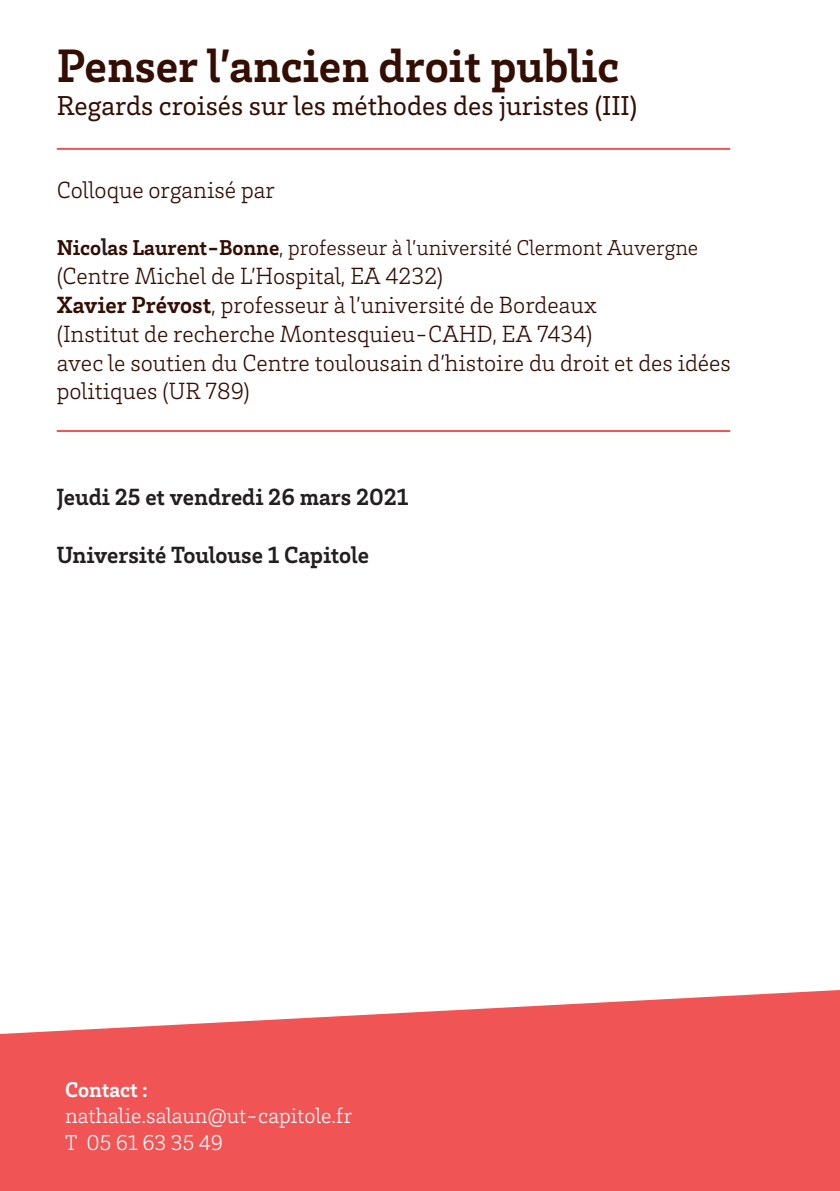
<style>
.page{position:relative;width:840px;height:1191px;background:#fff}
.page>*{position:absolute;margin:0;border:0;box-sizing:border-box;transform-origin:0 0}
.t1{font:700 48px "Brix Slab";color:#340d03}
.t2{font:28px "Brix Slab";color:#340d03}
.t3{font:300 24px/28.8px "Brix Slab";color:#340d03}
.t4{font:700 24px "Brix Slab";color:#231f20}
.t5{font:300 22px "Brix Slab";color:#340d03}
.t6{font:300 22px/26.4px "Brix Slab";color:#fff}
.s1{font-weight:700}
.s2{font-weight:700;font-size:24px;color:#231f20}
</style>
<div class="page">
<svg style="left:0;top:990px;width:839px;height:201px;background:#f16667"></svg>
<hr style="left:57px;top:430px;width:672px;height:2px;background:#f05455">
<hr style="left:57px;top:148px;width:672px;height:2px;background:#f05455">
<p class="t1" style="left:57px;top:34px;width:564px">Penser l’ancien droit public</p>
<p class="t2" style="left:57px;top:88px;width:581px">Regards croisés sur les méthodes des juristes (III)</p>
<p class="t3" style="left:57px;top:174px;width:219px">Colloque organisé par</p>
<p class="t5" style="left:57px;top:234px;width:642px"><span class="s1">Nico</span><span class="s2">l</span><span class="s1">as Laurent-Bonne</span>, professeur à l’université Clermont Auvergne</p>
<p class="t3" style="left:57px;top:261px;width:387px">(Centre Michel de L’Hospital, EA 4232)</p>
<p class="t3" style="left:57px;top:289px;width:541px"><span class="s1">Xavier Prévost</span>, professeur à l’université de Bordeaux</p>
<p class="t3" style="left:57px;top:318px;width:537px">(Institut de recherche Montesquieu-CAHD, EA 7434)</p>
<p class="t3" style="left:57px;top:347px;width:675px">avec le soutien du Centre toulousain d’histoire du droit et des idées politiques (UR 789)</p>
<p class="t4" style="left:57px;top:481px;width:353px">Jeudi 25 et vendredi 26 mars 2021</p>
<p class="t4" style="left:57px;top:539px;width:313px">Université Toulouse 1 Capitole</p>
<p class="t6" style="left:65px;top:1075px;width:288px"><span class="s1">Contact : </span>nathalie.salaun@ut-capitole.fr</p>
<p class="t6" style="left:65px;top:1128px;width:159px">T 05 61 63 35 49</p>
</div>
